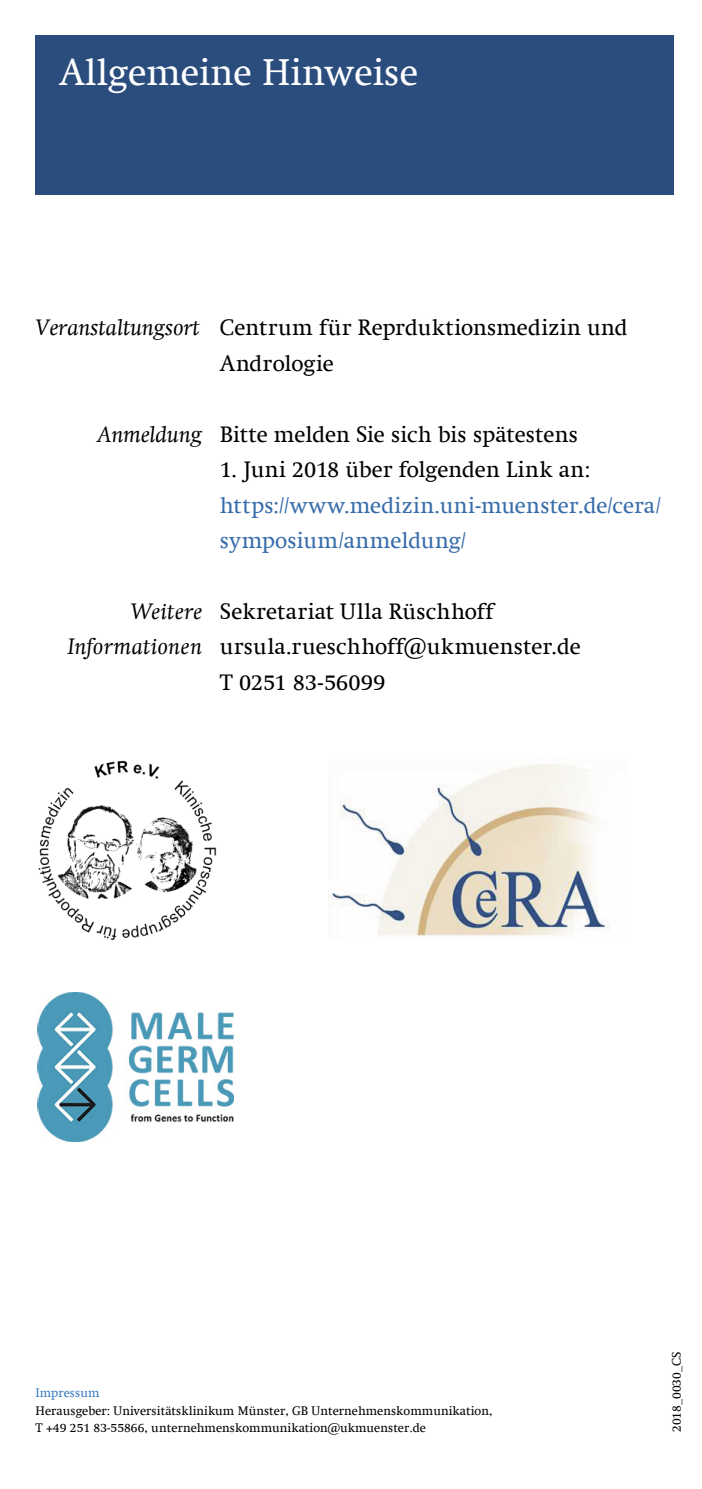
<style>
.page{position:relative;width:702px;height:1489px;background:#fff}
.page>*{position:absolute;margin:0;border:0;box-sizing:border-box;transform-origin:0 0}
.t1{font:37.5px "Swift Com";color:#fff}
.t2{font:22.5px/35.5px "Swift Com";letter-spacing:.005em;color:#000}
.t3{font:22.5px/35.5px "Swift Com";letter-spacing:.01em;color:#376dab}
.t4{font:12.5px/17.5px "Swift Com";color:#000}
.t5{font:12.5px "Swift Com";color:#3a7bbe}
.s1{font-style:italic}
</style>
<div class="page">
<div style="left:35px;top:35px;width:638px;height:160px;background:#2a4d7d"></div>
<img style="left:328px;top:764px;width:282px;height:173px">
<img style="left:38px;top:992px;width:196px;height:149px">
<img style="left:38px;top:760px;width:179px;height:181px">
<h1 class="t1" style="left:59px;top:51px;width:360px">Allgemeine Hinweise</h1>
<p class="t2" style="left:220px;top:310px;width:409px;text-indent:-184px"><span class="s1">Veranstaltungsort</span> Centrum für Reprduktionsmedizin und<br>Andrologie</p>
<p class="t2" style="left:98px;top:416px;width:482px"><span class="s1">Anmeldung</span> Bitte melden Sie sich bis spätestens</p>
<p class="t2" style="left:220px;top:451px;width:372px">1. Juni 2018 über folgenden Link an:</p>
<p class="t3" style="left:220px;top:487px;width:442px">https://www.medizin.uni-muenster.de/cera/ symposium/anmeldung/</p>
<p class="t2" style="left:131px;top:593px;width:364px"><span class="s1">Weitere</span> Sekretariat Ulla Rüschhoff</p>
<p class="t2" style="left:68px;top:629px;width:514px"><span class="s1">Informationen</span> ursula.rueschhoff@ukmuenster.de</p>
<p class="t2" style="left:220px;top:664px;width:167px">T 0251 83-56099</p>
<p class="t5" style="left:36px;top:1385px;width:65px">Impressum</p>
<p class="t4" style="left:36px;top:1401px;width:458px">Herausgeber: Universitätsklinikum Münster, GB Unternehmenskommunikation,<br>T +49 251 83-55866, unternehmenskommunikation@ukmuenster.de</p>
<p class="t4" style="left:667px;top:1431px;width:82px;rotate:-90deg">2018_0030_CS</p>
</div>
